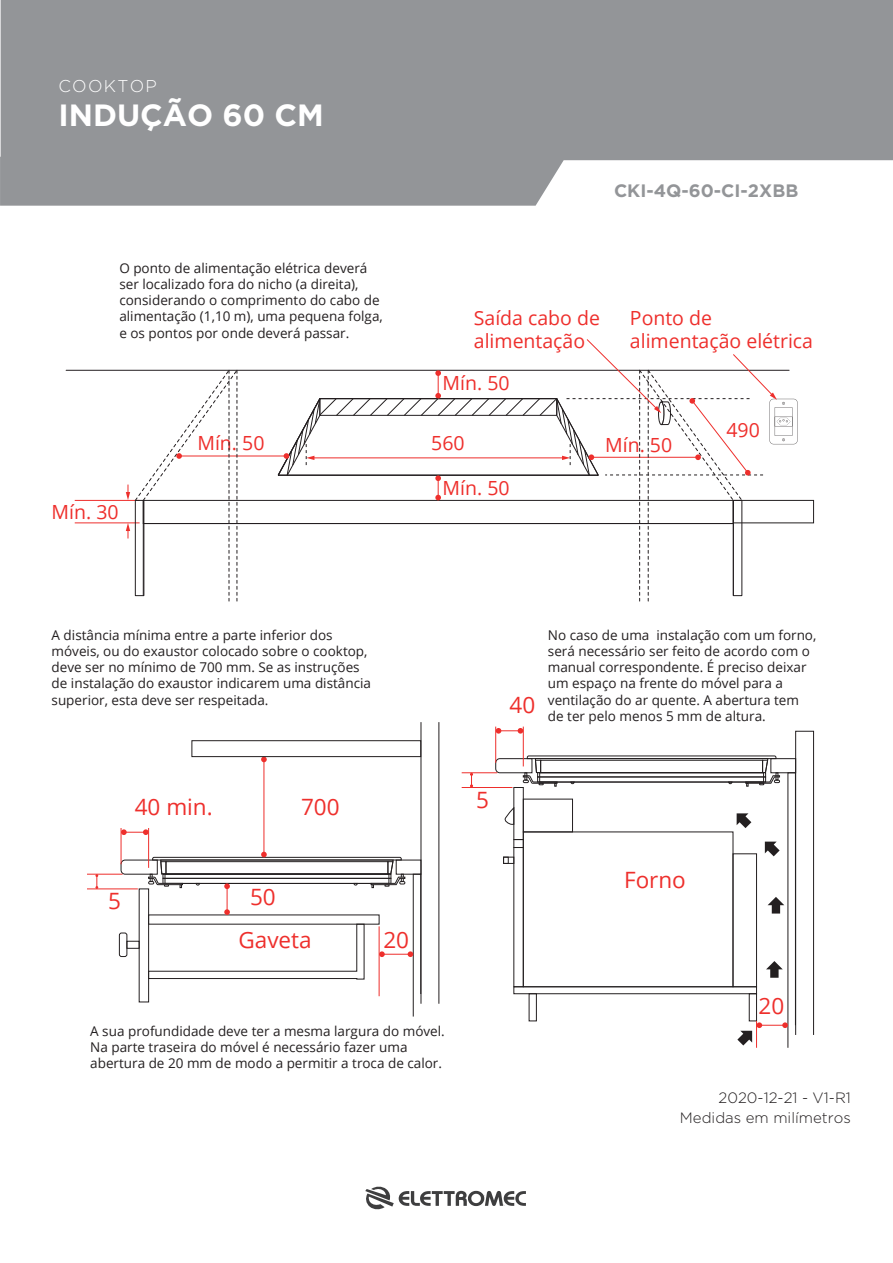
<style>
.page{position:relative;width:893px;height:1263px;background:#fff}
.page>*{position:absolute;margin:0;border:0;box-sizing:border-box;transform-origin:0 0}
.t1{font:700 30.75px "Gotham";color:#fff}
.t2{font:22.5px "Open Sans";color:#ee2f2c}
.t3{font:19.5px/23.4px "Open Sans";color:#ee2f2c}
.t4{font:700 18px "Gotham";color:#939598}
.t5{font:300 17.1px "Gotham";letter-spacing:.075em;color:#fff}
.t6{font:300 15px/19.8px "Gotham";color:#231f20;text-align:right}
.t7{font:13.5px/16.2px "Open Sans";color:#231f20}
</style>
<div class="page">
<svg style="left:0;top:0;width:893px;height:206px;background:#9c9ea0"></svg>
<svg style="left:365px;top:1186px;width:161px;height:24px"></svg>
<hr style="left:75px;top:500px;width:65px;height:1px;background:#ee2f2c">
<hr style="left:75px;top:522px;width:65px;height:1px;background:#ee2f2c">
<hr style="left:66px;top:370px;width:723px;height:1px;background:#231e20">
<hr style="left:179px;top:456px;width:108px;height:1px;background:#ee2f2c">
<div style="left:733px;top:500px;width:81px;height:23px;border:1px solid #231f20"></div>
<svg style="left:126px;top:369px;width:112px;height:232px"></svg>
<svg style="left:277px;top:339px;width:520px;height:262px"></svg>
<div style="left:795px;top:731px;width:19px;height:304px;border:1px solid #231f20"></div>
<svg style="left:496px;top:728px;width:27px;height:6px"></svg>
<svg style="left:470px;top:773px;width:3px;height:14px"></svg>
<hr style="left:523px;top:727px;width:1px;height:39px;background:#ee2f2c">
<hr style="left:495px;top:727px;width:1px;height:36px;background:#ee2f2c">
<hr style="left:462px;top:772px;width:35px;height:1px;background:#ee2f2c">
<hr style="left:462px;top:787px;width:50px;height:1px;background:#ee2f2c">
<hr style="left:421px;top:722px;width:1px;height:282px;background:#231f20">
<hr style="left:438px;top:722px;width:1px;height:282px;background:#231f20">
<svg style="left:122px;top:829px;width:26px;height:6px"></svg>
<svg style="left:95px;top:875px;width:3px;height:13px"></svg>
<hr style="left:264px;top:759px;width:1px;height:96px;background:#ee2f2c">
<svg style="left:261px;top:757px;width:6px;height:5px"></svg>
<svg style="left:120px;top:852px;width:301px;height:165px"></svg>
<hr style="left:148px;top:828px;width:1px;height:40px;background:#ee2f2c">
<hr style="left:121px;top:828px;width:1px;height:36px;background:#ee2f2c">
<hr style="left:87px;top:874px;width:36px;height:1px;background:#ee2f2c">
<hr style="left:87px;top:888px;width:51px;height:1px;background:#ee2f2c">
<div style="left:127px;top:941px;width:13px;height:8px;border:1px solid #231f20"></div>
<div style="left:119px;top:933px;width:8px;height:24px;border:1px solid #231f20;border-radius:2px"></div>
<div style="left:191px;top:740px;width:230px;height:17px;border:1px solid #231f20"></div>
<hr style="left:379px;top:926px;width:1px;height:70px;background:#ee2f2c">
<svg style="left:495px;top:755px;width:301px;height:293px"></svg>
<p class="t5" style="left:58px;top:77px;width:100px">COOKTOP</p>
<h1 class="t1" style="left:58px;top:98px;width:267px">INDUÇÃO 60 CM</h1>
<p class="t7" style="left:119px;top:259px;width:265px">O ponto de alimentação elétrica deverá ser localizado fora do nicho (a direita), considerando o comprimento do cabo de alimentação (1,10 m), uma pequena folga, e os pontos por onde deverá passar.</p>
<h3 class="t4" style="left:614px;top:180px;width:186px">CKI-4Q-60-CI-2XBB</h3>
<h3 class="t3" style="left:474px;top:305px;width:128px">Saída cabo de alimentação</h3>
<h3 class="t3" style="left:630px;top:305px;width:185px">Ponto de alimentação elétrica</h3>
<h3 class="t3" style="left:443px;top:371px;width:69px">Mín. 50</h3>
<h3 class="t3" style="left:52px;top:500px;width:69px">Mín. 30</h3>
<h3 class="t3" style="left:197px;top:431px;width:69px">Mín. 50</h3>
<h3 class="t3" style="left:431px;top:431px;width:35px">560</h3>
<h3 class="t3" style="left:605px;top:432px;width:69px">Mín. 50</h3>
<h3 class="t3" style="left:443px;top:475px;width:69px">Mín. 50</h3>
<h3 class="t3" style="left:726px;top:418px;width:35px">490</h3>
<p class="t7" style="left:52px;top:626px;width:321px">A distância mínima entre a parte inferior dos móveis, ou do exaustor colocado sobre o cooktop, deve ser no mínimo de 700 mm. Se as instruções de instalação do exaustor indicarem uma distância superior, esta deve ser respeitada.</p>
<p class="t7" style="left:548px;top:626px;width:270px">No caso de uma instalação com um forno, será necessário ser feito de acordo com o manual correspondente. É preciso deixar um espaço na frente do móvel para a ventilação do ar quente. A abertura tem de ter pelo menos 5 mm de altura.</p>
<h2 class="t2" style="left:509px;top:690px;width:27px">40</h2>
<h2 class="t2" style="left:135px;top:791px;width:80px">40 min.</h2>
<h2 class="t2" style="left:301px;top:791px;width:40px">700</h2>
<h2 class="t2" style="left:108px;top:886px;width:14px">5</h2>
<h2 class="t2" style="left:250px;top:882px;width:27px">50</h2>
<h2 class="t2" style="left:238px;top:925px;width:75px">Gaveta</h2>
<h2 class="t2" style="left:383px;top:924px;width:27px">20</h2>
<p class="t7" style="left:90px;top:1022px;width:356px">A sua profundidade deve ter a mesma largura do móvel.<br>Na parte traseira do móvel é necessário fazer uma abertura de 20 mm de modo a permitir a troca de calor.</p>
<h2 class="t2" style="left:476px;top:784px;width:14px">5</h2>
<h2 class="t2" style="left:624px;top:865px;width:63px">Forno</h2>
<h2 class="t2" style="left:758px;top:990px;width:27px">20</h2>
<p class="t6" style="left:680px;top:1088px;width:172px">2020-12-21 - V1-R1<br>Medidas em milímetros</p>
</div>
